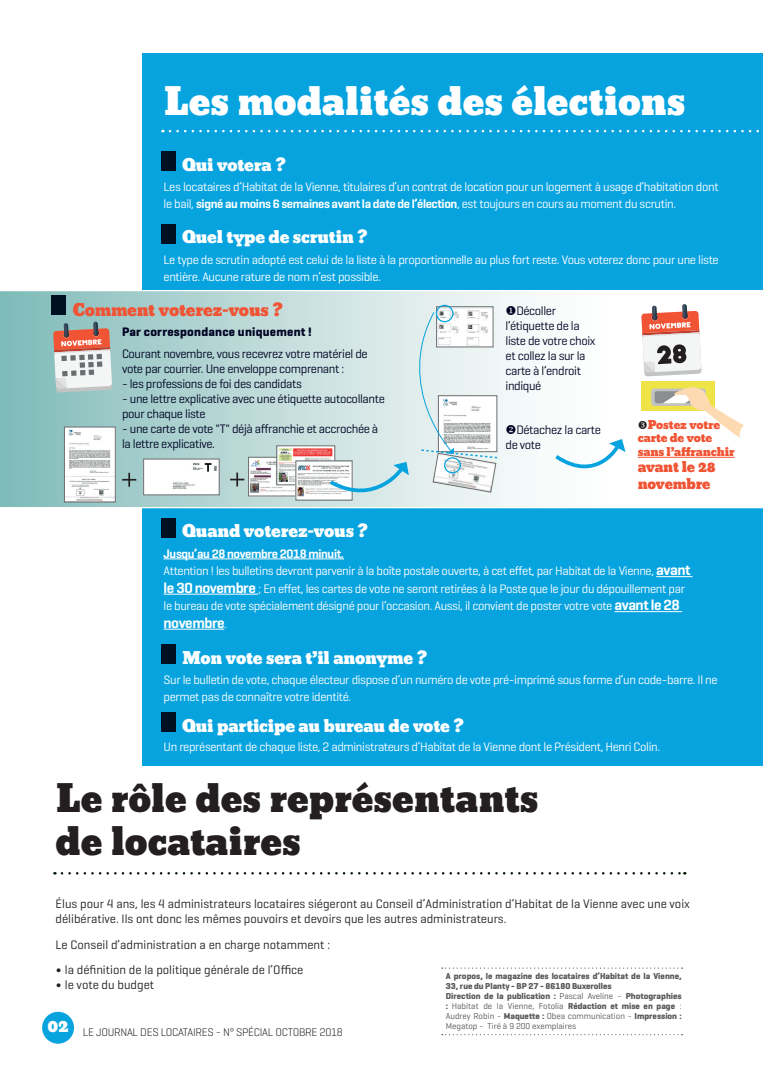
<style>
.page{position:relative;width:780px;height:1088px;background:#fff}
.page>*{position:absolute;margin:0;border:0;box-sizing:border-box;transform-origin:0 0}
.t1{font:36.25px/43.5px "Bevan";color:#231f20}
.t2{font:36.25px "Bevan";color:#fff}
.t3{font:16.25px "Bevan";letter-spacing:-.01em;color:#fff}
.t4{font:16.25px "Bevan";letter-spacing:-.01em;color:#f05434}
.t5{font:600 15px "Geogrotesque";letter-spacing:-.03em;color:#fff}
.t6{font:13.75px/16.5px "Bevan";letter-spacing:-.015em;color:#f05434}
.t7{font:12.5px/17.5px "Geogrotesque";letter-spacing:-.03em;color:#fff}
.t8{font:12.5px/15px "Geogrotesque";letter-spacing:-.03em;color:#000424}
.t9{font:12.5px/15px "Geogrotesque";color:#231f20}
.t10{font:700 12.5px "Geogrotesque";letter-spacing:.02em;color:#000424}
.t11{font:300 11.25px "Geogrotesque";letter-spacing:-.025em;color:#231f20}
.t12{font:11.25px/13.5px "Bevan";letter-spacing:-.01em;color:#f05434}
.t13{font:700 8.75px/10px "Geogrotesque";color:#57585a}
.s1{font-weight:600}
.s2{font-weight:600;font-size:15px}
.s3{font-weight:400;font-size:12.5px}
.s4{font-family:"Alwyn New"}
.s5{font-weight:400}
</style>
<div class="page">
<div style="left:142px;top:53px;width:620px;height:712px;background:#07a3df"></div>
<svg style="left:170px;top:130px;width:593px;height:2px"></svg>
<svg style="left:62px;top:872px;width:623px;height:2px"></svg>
<div style="left:42px;top:1012px;width:32px;height:32px;background:#07a3df;border-radius:50%"></div>
<svg style="left:442px;top:967px;width:240px;height:2px"></svg>
<svg style="left:441px;top:1034px;width:241px;height:1px"></svg>
<div style="left:161px;top:151px;width:14px;height:20px;background:#001023"></div>
<div style="left:161px;top:224px;width:14px;height:19px;background:#001023"></div>
<div style="left:161px;top:518px;width:14px;height:19px;background:#001023"></div>
<div style="left:161px;top:644px;width:14px;height:19px;background:#001023"></div>
<div style="left:161px;top:712px;width:14px;height:19px;background:#001023"></div>
<hr style="left:163px;top:558px;width:181px;height:1px;background:#fff">
<hr style="left:656px;top:576px;width:36px;height:1px;background:#fff">
<hr style="left:163px;top:594px;width:95px;height:1px;background:#fff">
<hr style="left:614px;top:611px;width:68px;height:1px;background:#fff">
<hr style="left:163px;top:629px;width:61px;height:1px;background:#fff">
<svg style="left:0;top:290px;width:762px;height:218px;background:#cde3e2"></svg>
<svg style="left:641px;top:304px;width:60px;height:72px;background:#d8b5ae"></svg>
<svg style="left:53px;top:322px;width:59px;height:71px"></svg>
<div style="left:52px;top:296px;width:14px;height:19px;background:#001023"></div>
<img style="left:66px;top:429px;width:47px;height:71px">
<div style="left:64px;top:427px;width:51px;height:75px;border:1px solid #6c6d70"></div>
<img style="left:145px;top:461px;width:72px;height:32px">
<div style="left:143px;top:459px;width:76px;height:36px;border:1px solid #6c6d70"></div>
<svg style="left:230px;top:472px;width:14px;height:14px"></svg>
<svg style="left:551px;top:439px;width:74px;height:45px;background:#e2f3fa"></svg>
<img style="left:438px;top:309px;width:53px;height:3px">
<div style="left:436px;top:305px;width:17px;height:17px;border:1px solid #07a3df;border-radius:50%"></div>
<div style="left:641px;top:381px;width:74px;height:30px;background:#eee347"></div>
<div style="left:651px;top:389px;width:54px;height:17px;background:#c1c2c4;border-radius:3px"></div>
<svg style="left:654px;top:387px;width:90px;height:51px;background:#f5edd7"></svg>
<hr style="left:637px;top:457px;width:97px;height:1px;background:#f05434">
<svg style="left:122px;top:473px;width:14px;height:14px"></svg>
<img style="left:250px;top:459px;width:46px;height:35px">
<div style="left:248px;top:457px;width:57px;height:39px;border:1px solid #6c6d70"></div>
<img style="left:278px;top:448px;width:47px;height:35px">
<div style="left:276px;top:446px;width:59px;height:39px;border:1px solid #6c6d70"></div>
<img style="left:298px;top:463px;width:27px;height:35px">
<svg style="left:325px;top:312px;width:173px;height:195px;background:#d9e7e8"></svg>
<svg style="left:638px;top:421px;width:8px;height:8px"></svg>
<h1 class="t2" style="left:163px;top:73px;width:523px">Les modalités des élections</h1>
<h2 class="t3" style="left:182px;top:152px;width:105px">Qui votera ?</h2>
<p class="t7" style="left:163px;top:177px;width:556px">Les locataires d’Habitat de la Vienne, titulaires d’un contrat de location pour un logement à usage d’habitation dont le bail, <span class="s1">signé au moins 6 semaines avant la date de l’élection</span>, est toujours en cours au moment du scrutin.</p>
<h2 class="t3" style="left:182px;top:224px;width:187px">Quel type de scrutin ?</h2>
<p class="t7" style="left:163px;top:250px;width:556px">Le type de scrutin adopté est celui de la liste à la proportionnelle au plus fort reste. Vous voterez donc pour une liste entière. Aucune rature de nom n’est possible.</p>
<h2 class="t4" style="left:73px;top:297px;width:211px">Comment voterez-vous ?</h2>
<p class="t10" style="left:122px;top:323px;width:191px">Par correspondance uniquement !</p>
<p class="t8" style="left:122px;top:345px;width:247px">Courant novembre, vous recevrez votre matériel de vote par courrier. Une enveloppe comprenant :</p>
<p class="t8" style="left:122px;top:375px;width:181px">- les professions de foi des candidats</p>
<p class="t8" style="left:122px;top:390px;width:264px">- une lettre explicative avec une étiquette autocollante pour chaque liste</p>
<p class="t8" style="left:122px;top:420px;width:258px">- une carte de vote "T" déjà affranchie et accrochée à la lettre explicative.</p>
<h2 class="t3" style="left:182px;top:518px;width:187px">Quand voterez-vous ?</h2>
<p class="t8" style="left:505px;top:303px;width:92px">◆Décoller l’étiquette de la liste de votre choix et collez la sur la carte à l’endroit indiqué</p>
<p class="t8" style="left:505px;top:422px;width:97px">❖Détachez la carte de vote</p>
<p class="t12" style="left:637px;top:418px;width:98px;text-indent:10px">Postez votre carte de vote sans l’affranchir</p>
<p class="t6" style="left:637px;top:459px;width:80px">avant le 28 novembre</p>
<p class="t7" style="left:163px;top:544px;width:528px"><span class="s1">Jusqu’au 28 novembre 2018 minuit.<br></span>Attention ! les bulletins devront parvenir à la boîte postale ouverte, à cet effet, par Habitat de la Vienne, <span class="s2">avant le 30 novembre</span> ; En effet, les cartes de vote ne seront retirées à la Poste que le jour du dépouillement par le bureau de vote spécialement désigné pour l’occasion. Aussi, il convient de poster votre vote <span class="s2">avant le 28</span></p>
<p class="t5" style="left:163px;top:613px;width:65px">novembre<span class="s3">.</span></p>
<h2 class="t3" style="left:182px;top:644px;width:246px">Mon vote sera t’il anonyme ?</h2>
<p class="t7" style="left:163px;top:670px;width:555px">Sur le bulletin de vote, chaque électeur dispose d’un numéro de vote pré-imprimé sous forme d’un code-barre. Il ne permet pas de connaître votre identité.</p>
<p class="t7" style="left:163px;top:738px;width:498px">Un représentant de chaque liste, 2 administrateurs d’Habitat de la Vienne dont le Président, Henri Colin.</p>
<h2 class="t3" style="left:182px;top:713px;width:283px">Qui participe au bureau de vote ?</h2>
<h1 class="t1" style="left:56px;top:777px;width:484px">Le rôle des représentants de locataires</h1>
<p class="t9" style="left:56px;top:896px;width:636px">Élus pour 4 ans, les 4 administrateurs locataires siégeront au Conseil d’Administration d’Habitat de la Vienne avec une voix délibérative. Ils ont donc les mêmes pouvoirs et devoirs que les autres administrateurs.</p>
<p class="t9" style="left:56px;top:936px;width:276px">Le Conseil d’administration a en charge notamment :</p>
<p class="t9" style="left:56px;top:962px;width:249px"><span class="s4">•</span> la définition de la politique générale de l’Office</p>
<p class="t9" style="left:56px;top:977px;width:100px"><span class="s4">•</span> le vote du budget</p>
<p class="t13" style="left:446px;top:971px;width:237px">A propos, le magazine des locataires d’Habitat de la Vienne, 33, rue du Planty - BP 27 - 86180 Buxerolles<br>Direction de la publication : <span class="s5">Pascal Aveline -</span> Photographies : <span class="s5">Habitat de la Vienne, Fotolia</span> Rédaction et mise en page <span class="s5">:<br>Audrey Robin -</span> Maquette : <span class="s5">Obea communication -</span> Impression :<br><span class="s5">Megatop - Tiré à 9 200 exemplaires</span></p>
<p class="t11" style="left:47px;top:1025px;width:297px"><sup>02</sup> LE JOURNAL DES LOCATAIRES - N° SPÉCIAL OCTOBRE 2018</p>
</div>
